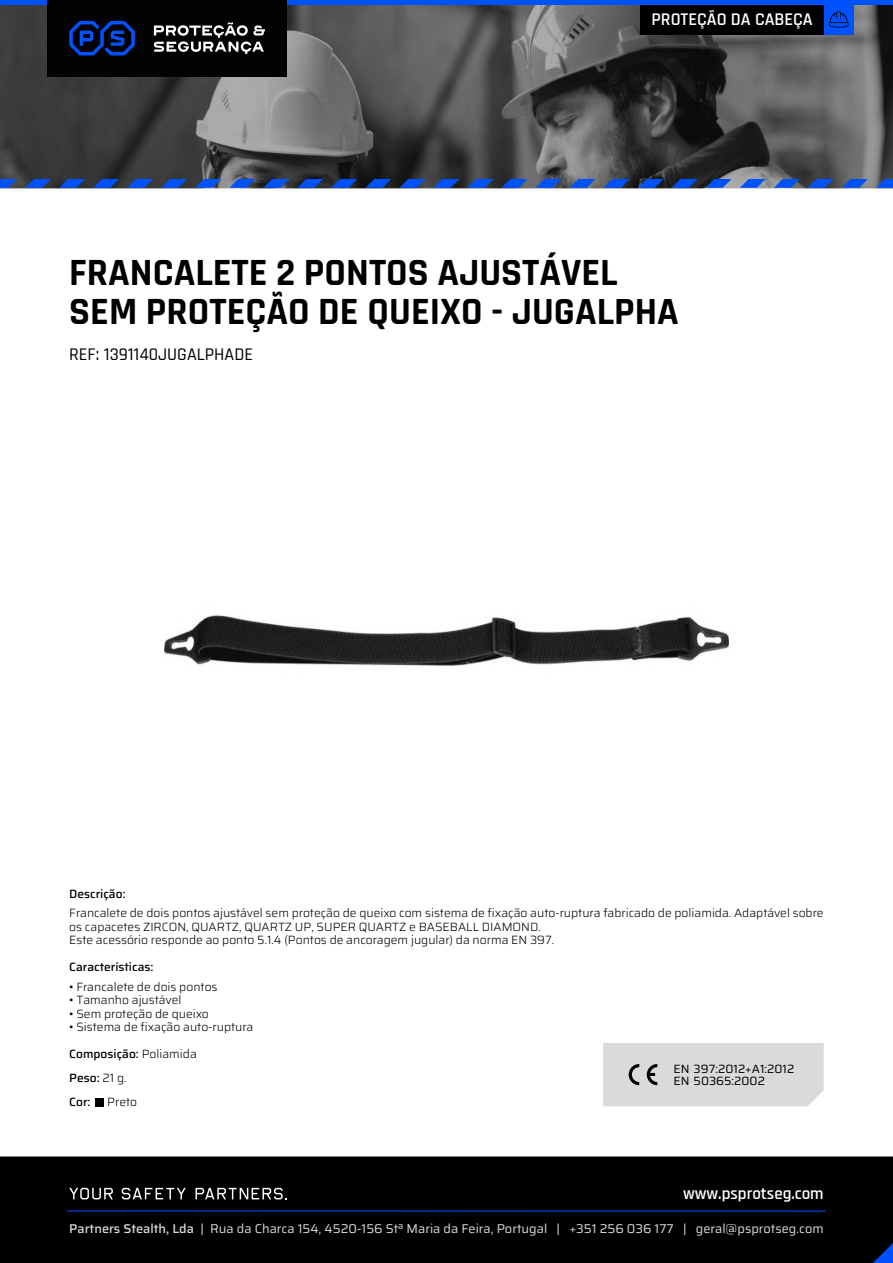
<style>
.page{position:relative;width:893px;height:1263px;background:#fff}
.page>*{position:absolute;margin:0;border:0;box-sizing:border-box;transform-origin:0 0}
.t1{font:700 39px/39px "Rajdhani";color:#000}
.t2{font:500 18px "Rajdhani";color:#000}
.t3{font:600 18px "Rajdhani";color:#fff}
.t4{font:600 16.95px "Rajdhani";color:#fff}
.t5{font:12.75px "Saira";color:#dadada}
.t6{font:300 12px/13.5px "Saira";color:#000}
.t7{font:500 12px/24px "Saira";color:#000}
.t8{font:12px/12px "Saira";color:#000}
.s1{font-size:38.85px}
.s2{font-weight:300}
.s3{font-weight:500}
</style>
<div class="page">
<img style="left:164px;top:615px;width:565px;height:51px">
<div style="left:0;top:1156px;width:893px;height:107px;background:#000"></div>
<img style="left:0;top:5px;width:893px;height:183px">
<svg style="left:69px;top:1188px;width:44px;height:11px"></svg>
<svg style="left:122px;top:1188px;width:64px;height:11px"></svg>
<svg style="left:195px;top:1188px;width:92px;height:11px"></svg>
<hr style="left:67px;top:1210px;width:759px;height:1px;background:#0052ff">
<div style="left:603px;top:1043px;width:221px;height:63px;background:#dadada"></div>
<div style="left:0;top:0;width:893px;height:5px;background:#0052ff"></div>
<div style="left:47px;top:0;width:240px;height:76px;background:#020202"></div>
<svg style="left:154px;top:22px;width:111px;height:32px"></svg>
<svg style="left:69px;top:21px;width:66px;height:34px"></svg>
<div style="left:640px;top:5px;width:184px;height:29px;background:#000"></div>
<div style="left:824px;top:5px;width:29px;height:29px;background:#0052ff"></div>
<svg style="left:829px;top:12px;width:19px;height:16px"></svg>
<svg style="left:873px;top:1243px;width:20px;height:20px"></svg>
<svg style="left:0;top:179px;width:17px;height:9px"></svg>
<svg style="left:263px;top:179px;width:26px;height:9px"></svg>
<svg style="left:536px;top:179px;width:25px;height:9px"></svg>
<svg style="left:740px;top:179px;width:26px;height:9px"></svg>
<svg style="left:127px;top:179px;width:26px;height:9px"></svg>
<svg style="left:399px;top:179px;width:26px;height:9px"></svg>
<svg style="left:672px;top:179px;width:26px;height:9px"></svg>
<svg style="left:876px;top:179px;width:17px;height:9px"></svg>
<svg style="left:59px;top:179px;width:26px;height:9px"></svg>
<svg style="left:331px;top:179px;width:26px;height:9px"></svg>
<svg style="left:604px;top:179px;width:25px;height:9px"></svg>
<svg style="left:808px;top:179px;width:26px;height:9px"></svg>
<svg style="left:195px;top:179px;width:26px;height:9px"></svg>
<svg style="left:468px;top:179px;width:25px;height:9px"></svg>
<svg style="left:25px;top:179px;width:26px;height:9px"></svg>
<svg style="left:297px;top:179px;width:26px;height:9px"></svg>
<svg style="left:570px;top:179px;width:25px;height:9px"></svg>
<svg style="left:774px;top:179px;width:26px;height:9px"></svg>
<svg style="left:161px;top:179px;width:26px;height:9px"></svg>
<svg style="left:434px;top:179px;width:25px;height:9px"></svg>
<svg style="left:706px;top:179px;width:26px;height:9px"></svg>
<svg style="left:93px;top:179px;width:26px;height:9px"></svg>
<svg style="left:365px;top:179px;width:26px;height:9px"></svg>
<svg style="left:638px;top:179px;width:25px;height:9px"></svg>
<svg style="left:842px;top:179px;width:26px;height:9px"></svg>
<svg style="left:229px;top:179px;width:26px;height:9px"></svg>
<svg style="left:502px;top:179px;width:25px;height:9px"></svg>
<div style="left:95px;top:1098px;width:9px;height:8px;background:#000"></div>
<h2 class="t3" style="left:651px;top:8px;width:163px">PROTEÇÃO DA CABEÇA</h2>
<h1 class="t1" style="left:69px;top:254px;width:611px">FRANCALETE 2 PONTOS AJUSTÁVEL<br>SEM PROTEÇÃO DE QUEIXO <span class="s1">- JUGALPHA</span></h1>
<h2 class="t2" style="left:69px;top:343px;width:185px">REF: 1391140JUGALPHADE</h2>
<p class="t7" style="left:69px;top:881px;width:58px">Descrição:</p>
<p class="t6" style="left:69px;top:906px;width:756px">Francalete de dois pontos ajustável sem proteção de queixo com sistema de fixação auto-ruptura fabricado de poliamida. Adaptável sobre os capacetes ZIRCON, QUARTZ, QUARTZ UP, SUPER QUARTZ e BASEBALL DIAMOND.<br>Este acessório responde ao ponto 5.1.4 (Pontos de ancoragem jugular) da norma EN 397.</p>
<p class="t7" style="left:69px;top:955px;width:86px">Características:</p>
<p class="t6" style="left:69px;top:980px;width:150px">• Francalete de dois pontos</p>
<p class="t6" style="left:69px;top:993px;width:114px">• Tamanho ajustável</p>
<p class="t6" style="left:69px;top:1007px;width:141px">• Sem proteção de queixo</p>
<p class="t6" style="left:69px;top:1020px;width:186px">• Sistema de fixação auto-ruptura</p>
<p class="t7" style="left:69px;top:1042px;width:129px">Composição: <span class="s2">Poliamida<br></span>Peso: <span class="s2">21 g.<br></span>Cor:</p>
<p class="t8" style="left:673px;top:1063px;width:122px">EN 397:2012+A1:2012<br>EN 50365:2002</p>
<p class="t6" style="left:107px;top:1095px;width:31px">Preto</p>
<h3 class="t4" style="left:683px;top:1183px;width:142px">www.psprotseg.com</h3>
<p class="t5" style="left:69px;top:1219px;width:756px"><span class="s3">Partners Stealth, Lda</span> | Rua da Charca 154, 4520-156 Stª Maria da Feira, Portugal | +351 256 036 177 | geral@psprotseg.com</p>
</div>
